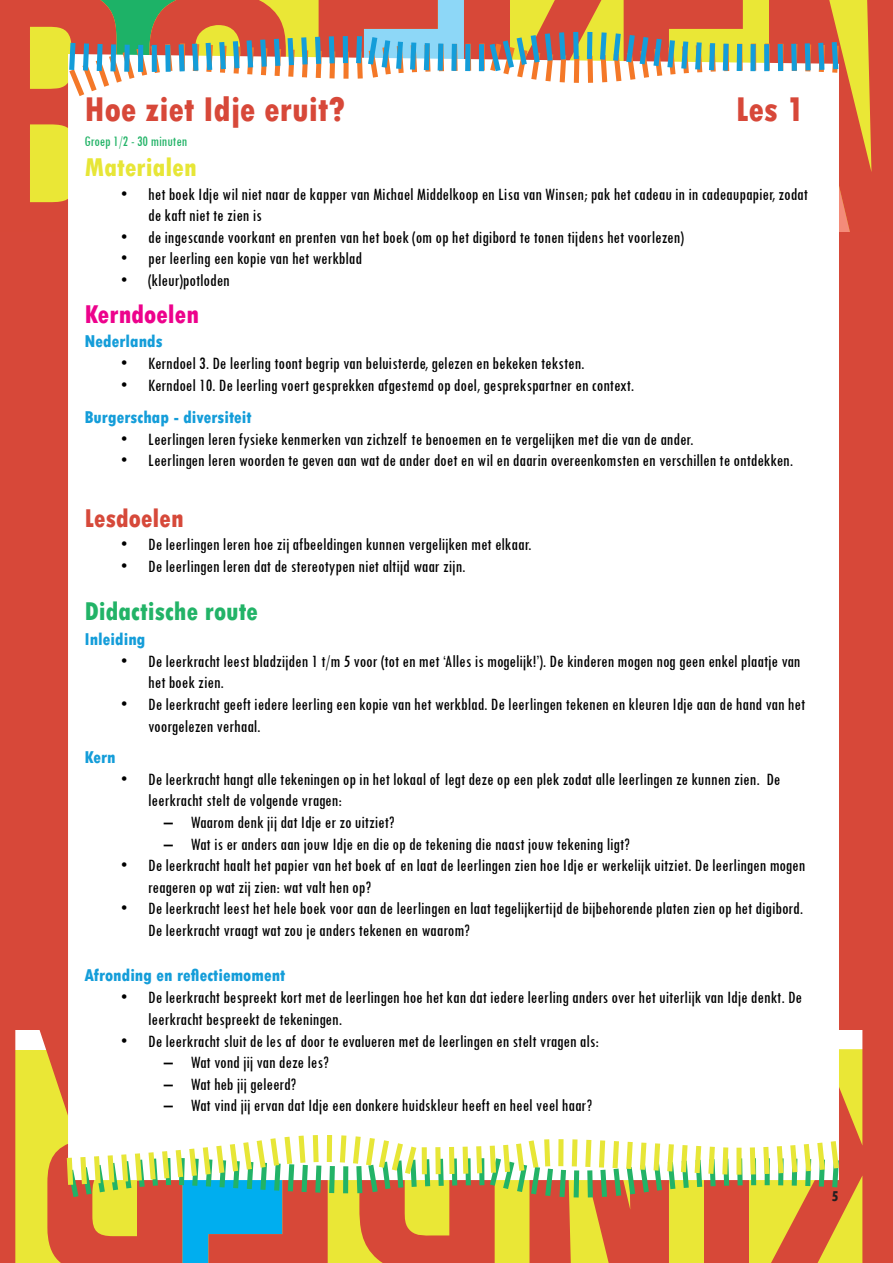
<style>
.page{position:relative;width:893px;height:1263px;background:#fff}
.page>*{position:absolute;margin:0;border:0;box-sizing:border-box;transform-origin:0 0}
.t1{font:800 condensed 36px "Tw Cen";color:#d74839}
.t2{font:800 condensed 27px "Tw Cen";color:#22b367}
.t3{font:800 condensed 27px "Tw Cen";color:#e7e637}
.t4{font:800 condensed 27px "Tw Cen";color:#ed028c}
.t5{font:800 condensed 27px "Tw Cen";color:#d6493a}
.t6{font:condensed 18px/21.6px "Tw Cen";color:#000}
.t7{font:800 condensed 18px "Tw Cen";color:#149dd9}
.t8{font:condensed 15px "Tw Cen";color:#22b367}
.t9{font:800 condensed 15px "Tw Cen";color:#231f20}
</style>
<div class="page">
<div style="left:0;top:1030px;width:893px;height:233px;background:#eae736"></div>
<div style="left:0;top:1030px;width:185px;height:19px;background:#fff"></div>
<div style="left:0;top:1030px;width:15px;height:233px;background:#d74838"></div>
<div style="left:0;top:233px;width:893px;height:797px;background:#d74839"></div>
<div style="left:68px;top:233px;width:771px;height:797px;background:#fff"></div>
<svg style="left:0;top:0;width:893px;height:233px"></svg>
<svg style="left:38px;top:1030px;width:855px;height:233px"></svg>
<svg style="left:64px;top:1130px;width:778px;height:60px"></svg>
<h1 class="t1" style="left:84px;top:88px;width:263px">Hoe ziet Idje eruit?</h1>
<h2 class="t3" style="left:84px;top:151px;width:114px">Materialen</h2>
<h1 class="t1" style="left:736px;top:88px;width:70px">Les 1</h1>
<p class="t8" style="left:84px;top:132px;width:104px">Groep 1/2 - 30 minuten</p>
<p class="t6" style="left:148px;top:183px;width:661px;text-indent:-27px">• het boek Idje wil niet naar de kapper van Michael Middelkoop en Lisa van Winsen; pak het cadeau in in cadeaupapier, zodat de kaft niet te zien is</p>
<p class="t6" style="left:121px;top:226px;width:564px">• de ingescande voorkant en prenten van het boek (om op het digibord te tonen tijdens het voorlezen)</p>
<p class="t6" style="left:121px;top:247px;width:242px">• per leerling een kopie van het werkblad</p>
<p class="t6" style="left:121px;top:269px;width:110px">• (kleur)potloden</p>
<h2 class="t4" style="left:84px;top:298px;width:116px">Kerndoelen</h2>
<p class="t7" style="left:84px;top:331px;width:80px">Nederlands</p>
<p class="t6" style="left:121px;top:352px;width:465px">• Kerndoel 3. De leerling toont begrip van beluisterde, gelezen en bekeken teksten.</p>
<p class="t6" style="left:121px;top:374px;width:515px">• Kerndoel 10. De leerling voert gesprekken afgestemd op doel, gesprekspartner en context.</p>
<p class="t6" style="left:121px;top:428px;width:574px">• Leerlingen leren fysieke kenmerken van zichzelf te benoemen en te vergelijken met die van de ander.</p>
<p class="t6" style="left:121px;top:449px;width:673px">• Leerlingen leren woorden te geven aan wat de ander doet en wil en daarin overeenkomsten en verschillen te ontdekken.</p>
<p class="t7" style="left:84px;top:406px;width:169px">Burgerschap - diversiteit</p>
<h2 class="t5" style="left:84px;top:502px;width:101px">Lesdoelen</h2>
<p class="t6" style="left:121px;top:533px;width:412px">• De leerlingen leren hoe zij afbeeldingen kunnen vergelijken met elkaar.</p>
<p class="t6" style="left:121px;top:555px;width:346px">• De leerlingen leren dat de stereotypen niet altijd waar zijn.</p>
<h2 class="t2" style="left:84px;top:595px;width:175px">Didactische route</h2>
<p class="t7" style="left:84px;top:628px;width:63px">Inleiding</p>
<p class="t6" style="left:148px;top:650px;width:654px;text-indent:-27px">• De leerkracht leest bladzijden 1 t/m 5 voor (tot en met ‘Alles is mogelijk!’). De kinderen mogen nog geen enkel plaatje van het boek zien.</p>
<p class="t6" style="left:148px;top:693px;width:658px;text-indent:-27px">• De leerkracht geeft iedere leerling een kopie van het werkblad. De leerlingen tekenen en kleuren Idje aan de hand van het voorgelezen verhaal.</p>
<p class="t6" style="left:148px;top:768px;width:634px;text-indent:-27px">• De leerkracht hangt alle tekeningen op in het lokaal of legt deze op een plek zodat alle leerlingen ze kunnen zien. De leerkracht stelt de volgende vragen:</p>
<p class="t6" style="left:164px;top:811px;width:233px">– Waarom denk jij dat Idje er zo uitziet?</p>
<p class="t6" style="left:164px;top:833px;width:468px">– Wat is er anders aan jouw Idje en die op de tekening die naast jouw tekening ligt?</p>
<p class="t6" style="left:148px;top:854px;width:659px;text-indent:-27px">• De leerkracht haalt het papier van het boek af en laat de leerlingen zien hoe Idje er werkelijk uitziet. De leerlingen mogen reageren op wat zij zien: wat valt hen op?</p>
<p class="t6" style="left:148px;top:897px;width:656px;text-indent:-27px">• De leerkracht leest het hele boek voor aan de leerlingen en laat tegelijkertijd de bijbehorende platen zien op het digibord.<br>De leerkracht vraagt wat zou je anders tekenen en waarom?</p>
<p class="t7" style="left:84px;top:746px;width:33px">Kern</p>
<p class="t7" style="left:84px;top:965px;width:202px">Afronding en reflectiemoment</p>
<p class="t6" style="left:148px;top:986px;width:655px;text-indent:-27px">• De leerkracht bespreekt kort met de leerlingen hoe het kan dat iedere leerling anders over het uiterlijk van Idje denkt. De leerkracht bespreekt de tekeningen.</p>
<p class="t6" style="left:121px;top:1029px;width:479px">• De leerkracht sluit de les af door te evalueren met de leerlingen en stelt vragen als:</p>
<p class="t6" style="left:164px;top:1051px;width:167px">– Wat vond jij van deze les?</p>
<p class="t6" style="left:164px;top:1073px;width:134px">– Wat heb jij geleerd?</p>
<p class="t6" style="left:164px;top:1094px;width:430px">– Wat vind jij ervan dat Idje een donkere huidskleur heeft en heel veel haar?</p>
<p class="t9" style="left:832px;top:1187px;width:9px">5</p>
</div>
